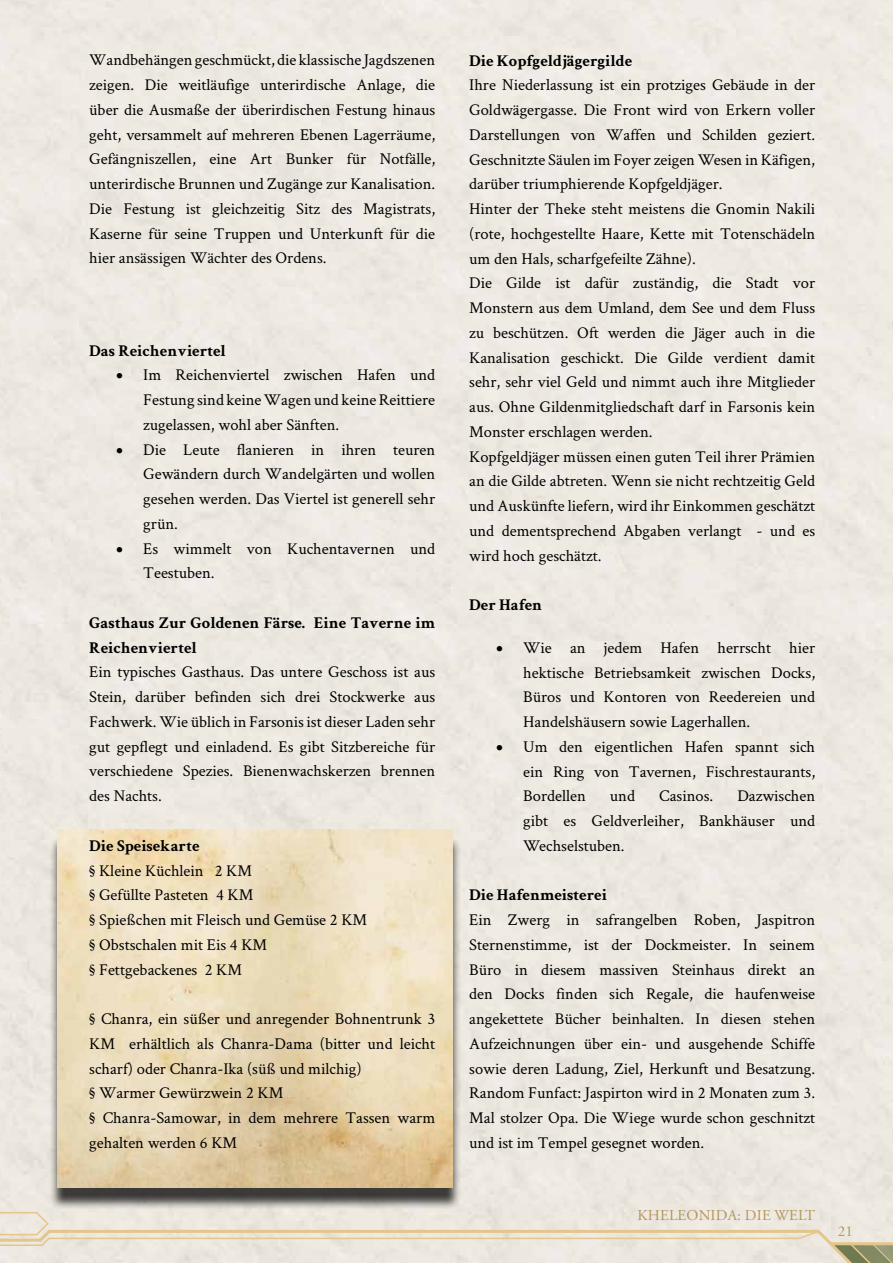
<style>
.page{position:relative;width:893px;height:1263px;background:#fff}
.page>*{position:absolute;margin:0;border:0;box-sizing:border-box;transform-origin:0 0}
.t1{font:16.5px/24.8px "Crimson Text";color:#000;text-align:justify}
.t2{font:700 16.5px/24.8px "Crimson Text";color:#000}
.t3{font:15px "Adobe Garamond Pro";letter-spacing:.015em;color:#b4935c}
</style>
<div class="page">
<svg style="left:0;top:1211px;width:893px;height:52px;background:#e9e3d5"></svg>
<div style="left:49px;top:836px;width:412px;height:375px;background:#000;opacity:.75"></div>
<img style="left:57px;top:829px;width:395px;height:358px">
<p class="t1" style="left:89px;top:47px;width:347px">Wandbehängen geschmückt, die klassische Jagdszenen zeigen. Die weitläufige unterirdische Anlage, die über die Ausmaße der überirdischen Festung hinaus geht, versammelt auf mehreren Ebenen Lagerräume, Gefängniszellen, eine Art Bunker für Notfälle, unterirdische Brunnen und Zugänge zur Kanalisation.<br>Die Festung ist gleichzeitig Sitz des Magistrats, Kaserne für seine Truppen und Unterkunft für die hier ansässigen Wächter des Ordens.</p>
<p class="t2" style="left:89px;top:338px;width:138px">Das Reichenviertel</p>
<p class="t1" style="left:143px;top:362px;width:293px;text-indent:-27px">• Im Reichenviertel zwischen Hafen und Festung sind keine Wagen und keine Reittiere zugelassen, wohl aber Sänften.</p>
<p class="t1" style="left:143px;top:436px;width:293px;text-indent:-27px">• Die Leute flanieren in ihren teuren Gewändern durch Wandelgärten und wollen gesehen werden. Das Viertel ist generell sehr grün.</p>
<p class="t1" style="left:143px;top:535px;width:293px;text-indent:-27px">• Es wimmelt von Kuchentavernen und<br>Teestuben.</p>
<p class="t2" style="left:89px;top:610px;width:347px">Gasthaus Zur Goldenen Färse. Eine Taverne im<br>Reichenviertel</p>
<p class="t1" style="left:89px;top:659px;width:347px">Ein typisches Gasthaus. Das untere Geschoss ist aus Stein, darüber befinden sich drei Stockwerke aus Fachwerk. Wie üblich in Farsonis ist dieser Laden sehr gut gepflegt und einladend. Es gibt Sitzbereiche für verschiedene Spezies. Bienenwachskerzen brennen des Nachts.</p>
<p class="t2" style="left:89px;top:833px;width:112px">Die Speisekarte</p>
<p class="t1" style="left:89px;top:857px;width:279px;text-align:left">§ Kleine Küchlein 2 KM<br>§ Gefüllte Pasteten 4 KM<br>§ Spießchen mit Fleisch und Gemüse 2 KM § Obstschalen mit Eis 4 KM<br>§ Fettgebackenes 2 KM</p>
<p class="t1" style="left:89px;top:1006px;width:347px;text-align:left">§ Chanra, ein süßer und anregender Bohnentrunk 3<br>KM erhältlich als Chanra-Dama (bitter und leicht scharf) oder Chanra-Ika (süß und milchig)<br>§ Warmer Gewürzwein 2 KM<br>§ Chanra-Samowar, in dem mehrere Tassen warm gehalten werden 6 KM</p>
<p class="t2" style="left:469px;top:47px;width:165px">Die Kopfgeldjägergilde</p>
<p class="t1" style="left:469px;top:72px;width:347px;text-align:left">Ihre Niederlassung ist ein protziges Gebäude in der Goldwägergasse. Die Front wird von Erkern voller Darstellungen von Waffen und Schilden geziert.<br>Geschnitzte Säulen im Foyer zeigen Wesen in Käfigen, darüber triumphierende Kopfgeldjäger.<br>Hinter der Theke steht meistens die Gnomin Nakili (rote, hochgestellte Haare, Kette mit Totenschädeln um den Hals, scharfgefeilte Zähne).<br>Die Gilde ist dafür zuständig, die Stadt vor Monstern aus dem Umland, dem See und dem Fluss zu beschützen. Oft werden die Jäger auch in die Kanalisation geschickt. Die Gilde verdient damit sehr, sehr viel Geld und nimmt auch ihre Mitglieder aus. Ohne Gildenmitgliedschaft darf in Farsonis kein Monster erschlagen werden.<br>Kopfgeldjäger müssen einen guten Teil ihrer Prämien an die Gilde abtreten. Wenn sie nicht rechtzeitig Geld und Auskünfte liefern, wird ihr Einkommen geschätzt und dementsprechend Abgaben verlangt - und es wird hoch geschätzt.</p>
<p class="t2" style="left:469px;top:592px;width:75px">Der Hafen</p>
<p class="t1" style="left:523px;top:635px;width:293px;text-indent:-27px">• Wie an jedem Hafen herrscht hier hektische Betriebsamkeit zwischen Docks, Büros und Kontoren von Reedereien und Handelshäusern sowie Lagerhallen.</p>
<p class="t1" style="left:523px;top:734px;width:293px;text-indent:-27px">• Um den eigentlichen Hafen spannt sich ein Ring von Tavernen, Fischrestaurants, Bordellen</p>
<p class="t1" style="left:523px;top:783px;width:293px;text-indent:214px">Dazwischen gibt es Geldverleiher, Bankhäuser und Wechselstuben.</p>
<p class="t2" style="left:469px;top:882px;width:139px">Die Hafenmeisterei</p>
<p class="t1" style="left:469px;top:907px;width:347px">Ein Zwerg in safrangelben Roben, Jaspitron Sternenstimme, ist der Dockmeister. In seinem Büro in diesem massiven Steinhaus direkt an den Docks finden sich Regale, die haufenweise angekettete Bücher beinhalten. In diesen stehen Aufzeichnungen über ein- und ausgehende Schiffe sowie deren Ladung, Ziel, Herkunft und Besatzung.<br>Random Funfact: Jaspirton wird in 2 Monaten zum 3.<br>Mal stolzer Opa. Die Wiege wurde schon geschnitzt und ist im Tempel gesegnet worden.</p>
<p class="t1" style="left:610px;top:783px;width:27px">und</p>
<p class="t1" style="left:659px;top:783px;width:56px">Casinos.</p>
<p class="t3" style="left:637px;top:1206px;width:179px">KHELEONIDA: DIE WELT</p>
<p class="t3" style="left:838px;top:1222px;width:16px">21</p>
</div>
